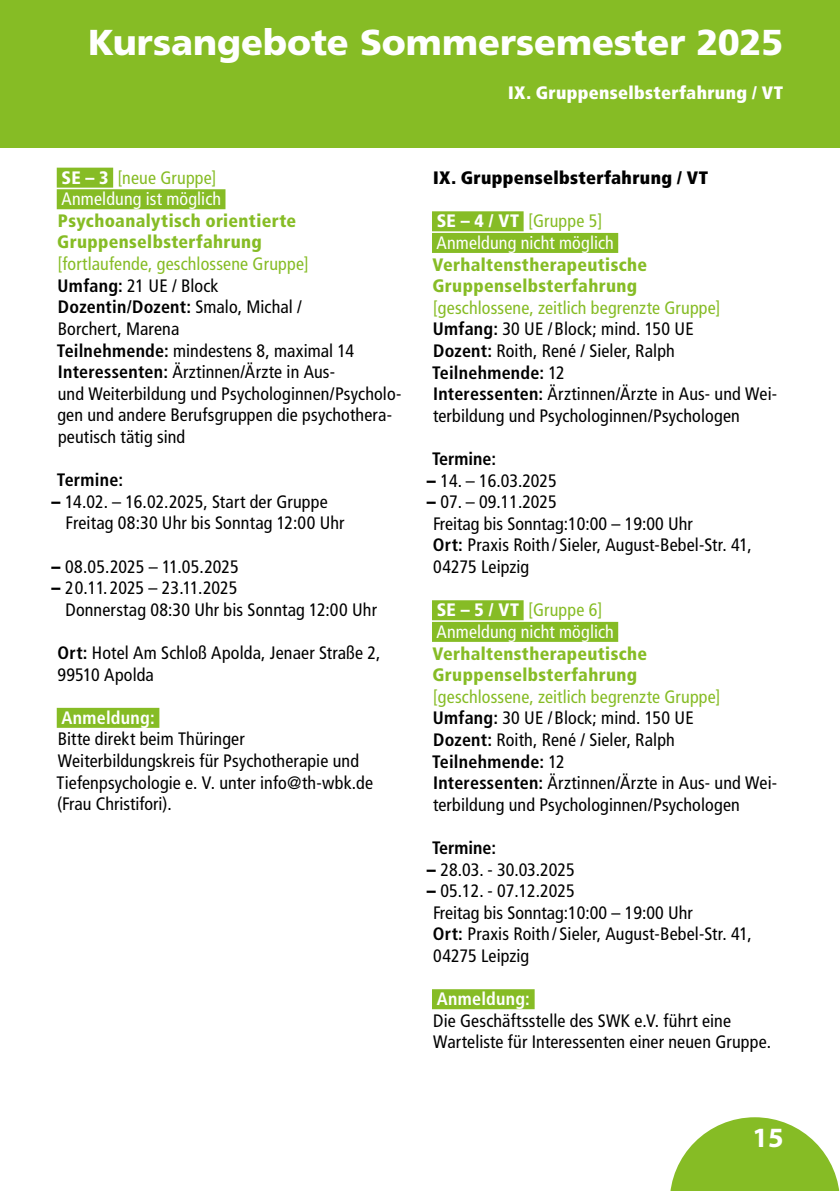
<style>
.page{position:relative;width:840px;height:1191px;background:#fff}
.page>*{position:absolute;margin:0;border:0;box-sizing:border-box;transform-origin:0 0}
.t1{font:900 36px "Frutiger LT Std";color:#fff}
.t2{font:700 28px "Myriad Pro";color:#fff}
.t3{font:condensed 18px/21.6px "Frutiger LT Std";letter-spacing:.005em;color:#000}
.t4{font:900 condensed 18px/21.6px "Frutiger LT Std";letter-spacing:.02em;color:#86bc25}
.t5{font:condensed 18px/21.6px "Frutiger LT Std";letter-spacing:.01em;color:#fff}
.t6{font:900 condensed 18px "Frutiger LT Std";letter-spacing:.02em;color:#fff}
.t7{font:900 condensed 18px "Frutiger LT Std";letter-spacing:.02em;color:#000}
.t8{font:700 condensed 18px "Frutiger LT Std";color:#000}
.t9{font:700 condensed 18px "Frutiger LT Std";letter-spacing:.015em;color:#fff}
.s1{font-weight:900}
.s2{color:#86bc25}
.s3{font-weight:700}
</style>
<div class="page">
<div style="left:0;top:0;width:839px;height:147px;background:#86bc25"></div>
<svg style="left:670px;top:1117px;width:169px;height:74px"></svg>
<div style="left:57px;top:168px;width:56px;height:20px;background:#86bc25"></div>
<div style="left:57px;top:189px;width:168px;height:20px;background:#86bc25"></div>
<div style="left:57px;top:708px;width:102px;height:20px;background:#86bc25"></div>
<div style="left:432px;top:211px;width:91px;height:20px;background:#86bc25"></div>
<div style="left:432px;top:233px;width:186px;height:20px;background:#86bc25"></div>
<div style="left:432px;top:600px;width:91px;height:20px;background:#86bc25"></div>
<div style="left:432px;top:622px;width:186px;height:20px;background:#86bc25"></div>
<div style="left:432px;top:989px;width:102px;height:20px;background:#86bc25"></div>
<h1 class="t1" style="left:88px;top:21px;width:696px">Kursangebote Sommersemester 2025</h1>
<p class="t6" style="left:508px;top:81px;width:276px">IX. Gruppenselbsterfahrung / VT</p>
<p class="t5" style="left:61px;top:167px;width:161px"><span class="s1">SE – 3</span> <span class="s2">[neue Gruppe]<br></span>Anmeldung ist möglich</p>
<p class="t4" style="left:57px;top:210px;width:240px">Psychoanalytisch orientierte<br>Gruppenselbsterfahrung</p>
<p class="t3" style="left:57px;top:253px;width:346px"><span class="s2">[fortlaufende, geschlossene Gruppe]<br></span><span class="s3">Umfang:</span> 21 UE / Block<br><span class="s3">Dozentin/Dozent:</span> Smalo, Michal /<br>Borchert, Marena<br><span class="s3">Teilnehmende:</span> mindestens 8, maximal 14<br><span class="s3">Interessenten:</span> Ärztinnen/Ärzte in Aus-<br>und Weiterbildung und Psychologinnen/Psycholo&shy;gen und andere Berufsgruppen die psychothera&shy;peutisch tätig sind</p>
<p class="t8" style="left:57px;top:469px;width:68px">Termine:</p>
<p class="t3" style="left:65px;top:491px;width:280px;text-indent:-14px"><span class="s1">–</span> 14.02. – 16.02.2025, Start der Gruppe<br>Freitag 08:30 Uhr bis Sonntag 12:00 Uhr</p>
<p class="t3" style="left:51px;top:555px;width:189px"><span class="s1">–</span> 08.05.2025 – 11.05.2025</p>
<p class="t3" style="left:65px;top:577px;width:313px;text-indent:-14px"><span class="s1">–</span> 20.11. 2025 – 23.11.2025<br>Donnerstag 08:30 Uhr bis Sonntag 12:00 Uhr</p>
<p class="t3" style="left:57px;top:642px;width:324px"><span class="s3">Ort:</span> Hotel Am Schloß Apolda, Jenaer Straße 2,<br>99510 Apolda</p>
<p class="t9" style="left:61px;top:707px;width:95px">Anmeldung:</p>
<p class="t3" style="left:56px;top:728px;width:318px">Bitte direkt beim Thüringer Weiterbildungskreis für Psychotherapie und Tiefenpsychologie e. V. unter info@th-wbk.de (Frau Christifori).</p>
<p class="t7" style="left:433px;top:167px;width:276px">IX. Gruppenselbsterfahrung / VT</p>
<p class="t5" style="left:436px;top:210px;width:179px"><span class="s1">SE – 4 / VT</span> <span class="s2">[Gruppe 5]<br></span>Anmeldung nicht möglich</p>
<p class="t4" style="left:432px;top:253px;width:216px">Verhaltenstherapeutische<br>Gruppenselbsterfahrung</p>
<p class="t3" style="left:432px;top:297px;width:346px"><span class="s2">[geschlossene, zeitlich begrenzte Gruppe] </span><span class="s3">Umfang:</span> 30 UE / Block; mind. 150 UE<br><span class="s3">Dozent:</span> Roith, René / Sieler, Ralph <span class="s3">Teilnehmende:</span> 12<br><span class="s3">Interessenten:</span> Ärztinnen/Ärzte in Aus- und Wei&shy;terbildung und Psychologinnen/Psychologen</p>
<p class="t8" style="left:432px;top:448px;width:66px">Termine:</p>
<p class="t3" style="left:426px;top:470px;width:132px"><span class="s1">–</span> 14. – 16.03.2025</p>
<p class="t3" style="left:432px;top:491px;width:320px;text-indent:-6px"><span class="s1">–</span> 07. – 09.11.2025<br>Freitag bis Sonntag:10:00 – 19:00 Uhr<br><span class="s3">Ort:</span> Praxis Roith / Sieler, August-Bebel-Str. 41,<br>04275 Leipzig</p>
<p class="t5" style="left:436px;top:599px;width:179px"><span class="s1">SE – 5 / VT</span> <span class="s2">[Gruppe 6]<br></span>Anmeldung nicht möglich</p>
<p class="t4" style="left:432px;top:642px;width:216px">Verhaltenstherapeutische<br>Gruppenselbsterfahrung</p>
<p class="t3" style="left:432px;top:686px;width:346px"><span class="s2">[geschlossene, zeitlich begrenzte Gruppe] </span><span class="s3">Umfang:</span> 30 UE / Block; mind. 150 UE<br><span class="s3">Dozent:</span> Roith, René / Sieler, Ralph <span class="s3">Teilnehmende:</span> 12<br><span class="s3">Interessenten:</span> Ärztinnen/Ärzte in Aus- und Wei&shy;terbildung und Psychologinnen/Psychologen</p>
<p class="t8" style="left:432px;top:837px;width:66px">Termine:</p>
<p class="t3" style="left:426px;top:858px;width:149px"><span class="s1">–</span> 28.03. - 30.03.2025</p>
<p class="t3" style="left:432px;top:880px;width:320px;text-indent:-6px"><span class="s1">–</span> 05.12. - 07.12.2025<br>Freitag bis Sonntag:10:00 – 19:00 Uhr<br><span class="s3">Ort:</span> Praxis Roith / Sieler, August-Bebel-Str. 41,<br>04275 Leipzig</p>
<p class="t9" style="left:436px;top:988px;width:95px">Anmeldung:</p>
<p class="t3" style="left:433px;top:1010px;width:339px">Die Geschäftsstelle des SWK e.V. führt eine<br>Warteliste für Interessenten einer neuen Gruppe.</p>
<h2 class="t2" style="left:752px;top:1119px;width:33px">15</h2>
</div>
